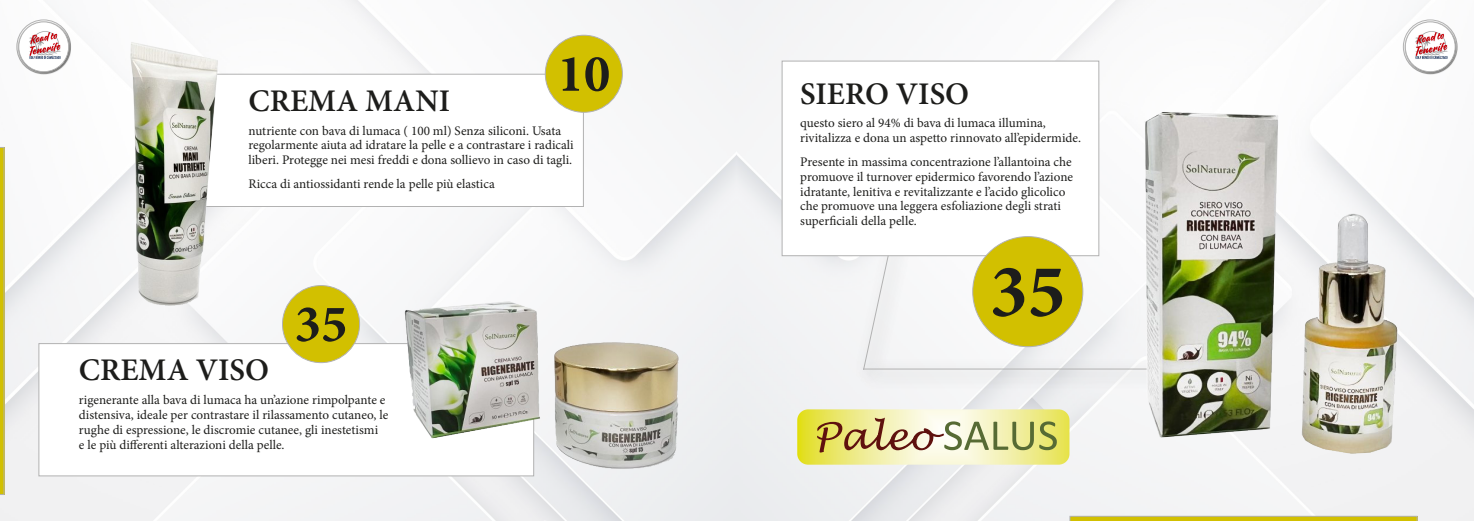
<style>
.page{position:relative;width:1474px;height:521px;background:#fff}
.page>*{position:absolute;margin:0;border:0;box-sizing:border-box;transform-origin:0 0}
.t1{font:700 75.6px "Minion Pro";color:#1d1d1b}
.t2{font:700 52.94px "Minion Pro";color:#1d1d1b}
.t3{font:600 31.5px "Minion Pro";color:#1d1d1b}
.t4{font:13.12px/14.9px "Minion Pro";color:#1d1d1b}
</style>
<div class="page">
<img style="left:0;top:0;width:1473px;height:521px">
<svg style="left:0;top:147px;width:4px;height:348px"></svg>
<svg style="left:1069px;top:516px;width:348px;height:5px;background:#ccbd1d"></svg>
<div style="left:183px;top:74px;width:401px;height:133px;background:#fff;border:1px solid #b2b2b2"></div>
<div style="left:38px;top:343px;width:496px;height:133px;background:#fff;border:1px solid #b2b2b2"></div>
<div style="left:545px;top:35px;width:77px;height:77px;background:#d2c000;border-radius:50%"></div>
<div style="left:545px;top:35px;width:77px;height:77px;border:1px solid #b2b2b2;border-radius:50%"></div>
<div style="left:282px;top:286px;width:77px;height:77px;background:#d2c000;border-radius:50%"></div>
<div style="left:282px;top:285px;width:78px;height:78px;border:1px solid #b2b2b2;border-radius:50%"></div>
<img style="left:32px;top:32px;width:283px;height:283px">
<img style="left:383px;top:202px;width:323px;height:319px">
<div style="left:853px;top:201px;width:65px;height:187px;background:#f5f6f7"></div>
<svg style="left:862px;top:256px;width:37px;height:101px"></svg>
<div style="left:781px;top:61px;width:318px;height:195px;background:#fff;border:1px solid #b2b2b2"></div>
<div style="left:972px;top:237px;width:110px;height:110px;background:#d2c000;border-radius:50%"></div>
<div style="left:855px;top:357px;width:350px;height:34px;background:#1d1d1b;opacity:.75"></div>
<hr style="left:863px;top:369px;width:324px;height:1px;background:#b2b2b2">
<img style="left:1037px;top:51px;width:436px;height:454px">
<svg style="left:797px;top:409px;width:272px;height:56px;background:#ddd790"></svg>
<div style="left:1403px;top:21px;width:54px;height:53px;background:#1d1d1b;opacity:.75"></div>
<div style="left:1405px;top:22px;width:49px;height:50px;background:#fff;border-radius:50%"></div>
<img style="left:1411px;top:25px;width:39px;height:40px">
<div style="left:1405px;top:22px;width:50px;height:50px;border:1px solid #b2b2b2;border-radius:50%"></div>
<div style="left:18px;top:21px;width:53px;height:53px;background:#1d1d1b;opacity:.75"></div>
<svg style="left:19px;top:22px;width:50px;height:50px"></svg>
<img style="left:25px;top:25px;width:39px;height:40px">
<div style="left:19px;top:22px;width:50px;height:50px;border:1px solid #b2b2b2;border-radius:50%"></div>
<p class="t2" style="left:557px;top:37px;width:54px">10</p>
<p class="t3" style="left:248px;top:79px;width:203px">CREMA MANI</p>
<p class="t4" style="left:248px;top:123px;width:327px">nutriente con bava di lumaca ( 100 ml) Senza siliconi. Usata regolarmente aiuta ad idratare la pelle e a contrastare i radicali liberi. Protegge nei mesi freddi e dona sollievo in caso di tagli.</p>
<p class="t4" style="left:248px;top:176px;width:248px">Ricca di antiossidanti rende la pelle più elastica</p>
<p class="t2" style="left:294px;top:287px;width:54px">35</p>
<p class="t3" style="left:79px;top:348px;width:191px">CREMA VISO</p>
<p class="t4" style="left:79px;top:392px;width:311px">rigenerante alla bava di lumaca ha un’azione rimpolpante e distensiva, ideale per contrastare il rilassamento cutaneo, le rughe di espressione, le discromie cutanee, gli inestetismi</p>
<p class="t4" style="left:79px;top:437px;width:207px">e le più differenti alterazioni della pelle.</p>
<p class="t3" style="left:800px;top:72px;width:170px">SIERO VISO</p>
<p class="t4" style="left:800px;top:116px;width:282px">questo siero al 94% di bava di lumaca illumina, rivitalizza e dona un aspetto rinnovato all’epidermide.</p>
<p class="t4" style="left:800px;top:154px;width:274px">Presente in massima concentrazione l’allantoina che promuove il turnover epidermico favorendo l’azione idratante, lenitiva e revitalizzante e l’acido glicolico che promuove una leggera esfoliazione degli strati superficiali della pelle.</p>
<p class="t1" style="left:990px;top:238px;width:77px">35</p>
</div>
